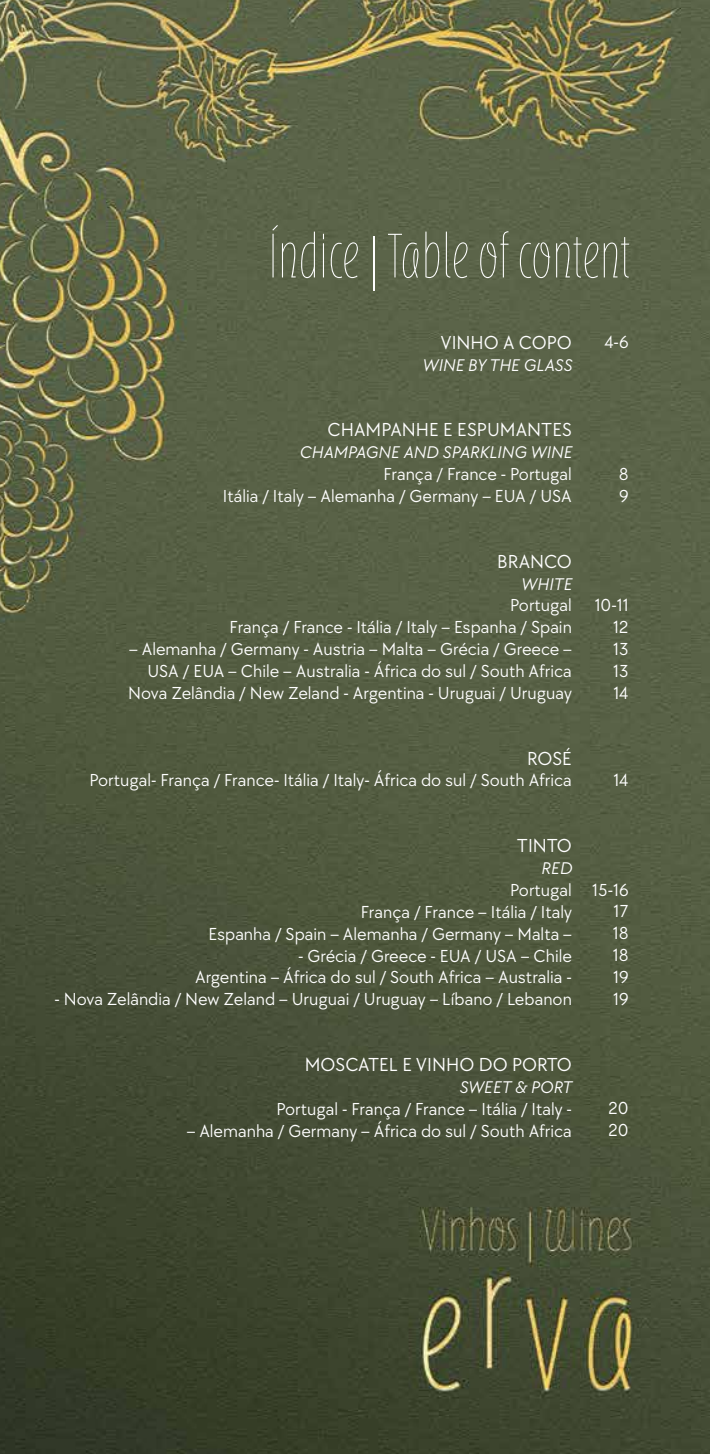
<style>
.page{position:relative;width:710px;height:1454px;background:#fff}
.page>*{position:absolute;margin:0;border:0;box-sizing:border-box;transform-origin:0 0}
.t1{font:54.6px "Silvermoon ITC Std";color:#fff}
.t2{font:19.43px "TT Chocolates";color:#fff}
.t3{font:18.03px/21.9px "TT Chocolates";color:#fff;text-align:right}
.t4{font:italic 17.5px "TT Chocolates";color:#fff}
</style>
<div class="page">
<img style="left:0;top:0;width:709px;height:1453px">
<h1 class="t1" style="left:268px;top:223px;width:363px">Índice | Table of content</h1>
<p class="t2" style="left:440px;top:330px;width:133px">VINHO A COPO</p>
<p class="t4" style="left:421px;top:353px;width:152px">WINE BY THE GLASS</p>
<p class="t3" style="left:604px;top:331px;width:26px">4-6</p>
<p class="t2" style="left:327px;top:417px;width:246px">CHAMPANHE E ESPUMANTES</p>
<p class="t4" style="left:299px;top:441px;width:274px">CHAMPAGNE AND SPARKLING WINE</p>
<p class="t3" style="left:223px;top:462px;width:350px">França / France - Portugal<br>Itália / Italy – Alemanha / Germany – EUA / USA</p>
<p class="t2" style="left:497px;top:548px;width:76px">BRANCO</p>
<p class="t4" style="left:520px;top:572px;width:53px">WHITE</p>
<p class="t3" style="left:229px;top:594px;width:343px">Portugal<br>França / France - Itália / Italy – Espanha / Spain</p>
<p class="t3" style="left:128px;top:637px;width:445px">– Alemanha / Germany - Austria – Malta – Grécia / Greece –<br>USA / EUA – Chile – Australia - África do sul / South Africa<br>Nova Zelândia / New Zeland - Argentina - Uruguai / Uruguay</p>
<p class="t2" style="left:527px;top:745px;width:46px">ROSÉ</p>
<p class="t3" style="left:89px;top:769px;width:484px">Portugal- França / France- Itália / Italy- África do sul / South Africa</p>
<p class="t2" style="left:517px;top:833px;width:56px">TINTO</p>
<p class="t4" style="left:540px;top:856px;width:33px">RED</p>
<p class="t3" style="left:208px;top:878px;width:365px">Portugal<br>França / France – Itália / Italy<br>Espanha / Spain – Alemanha / Germany – Malta –</p>
<p class="t3" style="left:195px;top:944px;width:378px">- Grécia / Greece - EUA / USA – Chile<br>Argentina – África do sul / South Africa – Australia -</p>
<p class="t3" style="left:54px;top:987px;width:519px">- Nova Zelândia / New Zeland – Uruguai / Uruguay – Líbano / Lebanon</p>
<p class="t2" style="left:305px;top:1051px;width:268px">MOSCATEL E VINHO DO PORTO</p>
<p class="t4" style="left:459px;top:1075px;width:114px">SWEET &amp; PORT</p>
<p class="t3" style="left:276px;top:1097px;width:297px">Portugal - França / France – Itália / Italy -</p>
<p class="t3" style="left:187px;top:1119px;width:386px">– Alemanha / Germany – África do sul / South Africa</p>
<p class="t3" style="left:618px;top:462px;width:11px;text-align:left">8<br>9</p>
<p class="t3" style="left:612px;top:593px;width:17px;text-align:justify;text-indent:-18px">10-11<br>12<br>13<br>13<br>14</p>
<p class="t3" style="left:613px;top:768px;width:17px">14</p>
<p class="t3" style="left:612px;top:878px;width:17px;text-align:justify;text-indent:-21px">15-16<br>17<br>18<br>18<br>19<br>19</p>
<p class="t3" style="left:608px;top:1096px;width:22px;text-align:left">20<br>20</p>
</div>
